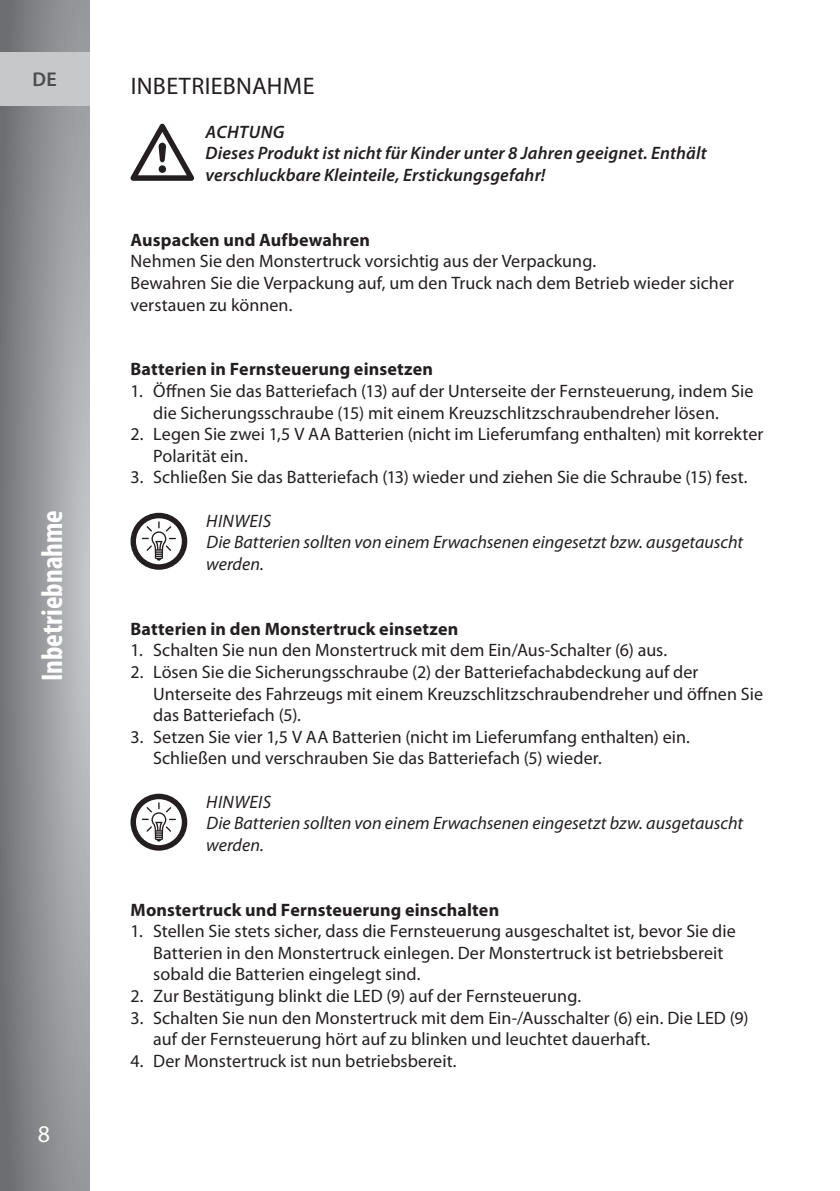
<style>
.page{position:relative;width:840px;height:1191px;background:#fff}
.page>*{position:absolute;margin:0;border:0;box-sizing:border-box;transform-origin:0 0}
.t1{font:700 condensed 30px "Myriad Pro";color:#fff}
.t2{font:24px "Myriad Pro";letter-spacing:.015em;color:#231f20}
.t3{font:24px "Myriad Pro";color:#fff}
.t4{font:600 20px "Myriad Pro";color:#4b4c4d}
.t5{font:18px/21.6px "Myriad Pro";letter-spacing:.005em;color:#231f20}
.t6{font:italic 18px/21.6px "Myriad Pro";letter-spacing:.005em;color:#231f20}
.t7{font:700 18px "Myriad Pro";letter-spacing:.01em;color:#231f20}
.t8{font:italic 600 18px/21.6px "Myriad Pro";letter-spacing:.01em;color:#231f20}
</style>
<div class="page">
<svg style="left:0;top:0;width:89px;height:1191px;background:#929497"></svg>
<div style="left:0;top:52px;width:89px;height:54px;background:#c7c8ca"></div>
<svg style="left:130px;top:124px;width:64px;height:57px"></svg>
<svg style="left:130px;top:513px;width:57px;height:57px"></svg>
<svg style="left:130px;top:793px;width:57px;height:57px"></svg>
<p class="t4" style="left:33px;top:67px;width:26px">DE</p>
<h1 class="t1" style="left:33px;top:681px;width:172px;rotate:-90deg">Inbetriebnahme</h1>
<h2 class="t3" style="left:38px;top:1119px;width:14px">8</h2>
<h2 class="t2" style="left:131px;top:72px;width:185px">INBETRIEBNAHME</h2>
<p class="t8" style="left:205px;top:120px;width:502px">ACHTUNG<br>Dieses Produkt ist nicht für Kinder unter 8 Jahren geeignet. Enthält verschluckbare Kleinteile, Erstickungsgefahr!</p>
<p class="t7" style="left:130px;top:228px;width:241px">Auspacken und Aufbewahren</p>
<p class="t5" style="left:130px;top:250px;width:604px">Nehmen Sie den Monstertruck vorsichtig aus der Verpackung.<br>Bewahren Sie die Verpackung auf, um den Truck nach dem Betrieb wieder sicher verstauen zu können.</p>
<p class="t7" style="left:130px;top:357px;width:304px">Batterien in Fernsteuerung einsetzen</p>
<p class="t5" style="left:153px;top:380px;width:601px;text-indent:-23px">1. Öffnen Sie das Batteriefach (13) auf der Unterseite der Fernsteuerung, indem Sie die Sicherungsschraube (15) mit einem Kreuzschlitzschraubendreher lösen.</p>
<p class="t5" style="left:153px;top:423px;width:611px;text-indent:-23px">2. Legen Sie zwei 1,5 V AA Batterien (nicht im Lieferumfang enthalten) mit korrekter<br>Polarität ein.</p>
<p class="t5" style="left:130px;top:466px;width:618px">3. Schließen Sie das Batteriefach (13) wieder und ziehen Sie die Schraube (15) fest.</p>
<p class="t6" style="left:206px;top:509px;width:538px">HINWEIS<br>Die Batterien sollten von einem Erwachsenen eingesetzt bzw. ausgetauscht werden.</p>
<p class="t7" style="left:130px;top:617px;width:329px">Batterien in den Monstertruck einsetzen</p>
<p class="t5" style="left:130px;top:639px;width:538px">1. Schalten Sie nun den Monstertruck mit dem Ein/Aus-Schalter (6) aus.</p>
<p class="t5" style="left:153px;top:661px;width:611px;text-indent:-23px">2. Lösen Sie die Sicherungsschraube (2) der Batteriefachabdeckung auf der<br>Unterseite des Fahrzeugs mit einem Kreuzschlitzschraubendreher und öffnen Sie das Batteriefach (5).</p>
<p class="t5" style="left:153px;top:725px;width:538px;text-indent:-23px">3. Setzen Sie vier 1,5 V AA Batterien (nicht im Lieferumfang enthalten) ein.<br>Schließen und verschrauben Sie das Batteriefach (5) wieder.</p>
<p class="t6" style="left:206px;top:790px;width:538px">HINWEIS<br>Die Batterien sollten von einem Erwachsenen eingesetzt bzw. ausgetauscht werden.</p>
<p class="t7" style="left:130px;top:897px;width:370px">Monstertruck und Fernsteuerung einschalten</p>
<p class="t5" style="left:153px;top:920px;width:583px;text-indent:-23px">1. Stellen Sie stets sicher, dass die Fernsteuerung ausgeschaltet ist, bevor Sie die<br>Batterien in den Monstertruck einlegen. Der Monstertruck ist betriebsbereit sobald die Batterien eingelegt sind.</p>
<p class="t5" style="left:130px;top:985px;width:452px">2. Zur Bestätigung blinkt die LED (9) auf der Fernsteuerung.</p>
<p class="t5" style="left:153px;top:1006px;width:596px;text-indent:-23px">3. Schalten Sie nun den Monstertruck mit dem Ein-/Ausschalter (6) ein. Die LED (9) auf der Fernsteuerung hört auf zu blinken und leuchtet dauerhaft.</p>
<p class="t5" style="left:130px;top:1049px;width:327px">4. Der Monstertruck ist nun betriebsbereit.</p>
</div>
